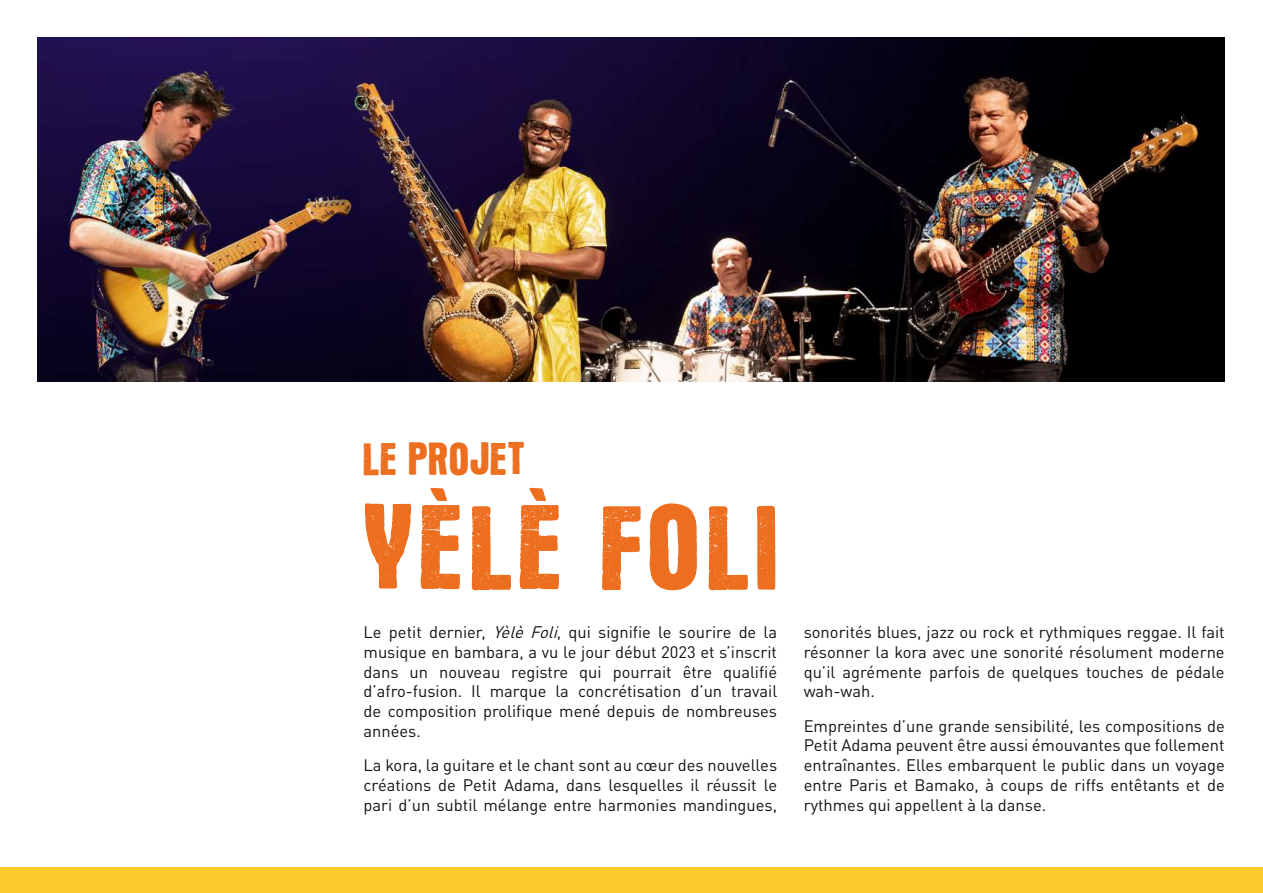
<style>
.page{position:relative;width:1263px;height:893px;background:#fff}
.page>*{position:absolute;margin:0;border:0;box-sizing:border-box;transform-origin:0 0}
.t1{font:126px "Victor";letter-spacing:.03em;color:#ed6e1e}
.t2{font:48px "Victor";color:#ed6e1e}
.t3{font:16.5px/19.8px "DIN Pro";color:#121212;text-align:justify}
.s1{font-style:italic}
</style>
<div class="page">
<div style="left:0;top:867px;width:1263px;height:26px;background:#fdcb2c"></div>
<img style="left:38px;top:38px;width:1187px;height:344px">
<h2 class="t2" style="left:362px;top:435px;width:164px">LE PROJET</h2>
<h1 class="t1" style="left:362px;top:483px;width:418px">YÈLÈ FOLI</h1>
<p class="t3" style="left:363px;top:620px;width:415px">Le petit dernier, <span class="s1">Yèlè Foli</span>, qui signifie le sourire de la musique en bambara, a vu le jour début 2023 et s’inscrit dans un nouveau registre qui pourrait être qualifié d’afro-fusion. Il marque la concrétisation d’un travail de composition prolifique mené depuis de nombreuses années.</p>
<p class="t3" style="left:363px;top:754px;width:415px">La kora, la guitare et le chant sont au cœur des nouvelles créations de Petit Adama, dans lesquelles il réussit le pari d’un subtil mélange entre harmonies mandingues,</p>
<p class="t3" style="left:804px;top:620px;width:422px">sonorités blues, jazz ou rock et rythmiques reggae. Il fait résonner la kora avec une sonorité résolument moderne qu’il agrémente parfois de quelques touches de pédale wah-wah.</p>
<p class="t3" style="left:804px;top:714px;width:423px">Empreintes d’une grande sensibilité, les compositions de Petit Adama peuvent être aussi émouvantes que follement entraînantes. Elles embarquent le public dans un voyage entre Paris et Bamako, à coups de riffs entêtants et de rythmes qui appellent à la danse.</p>
</div>
